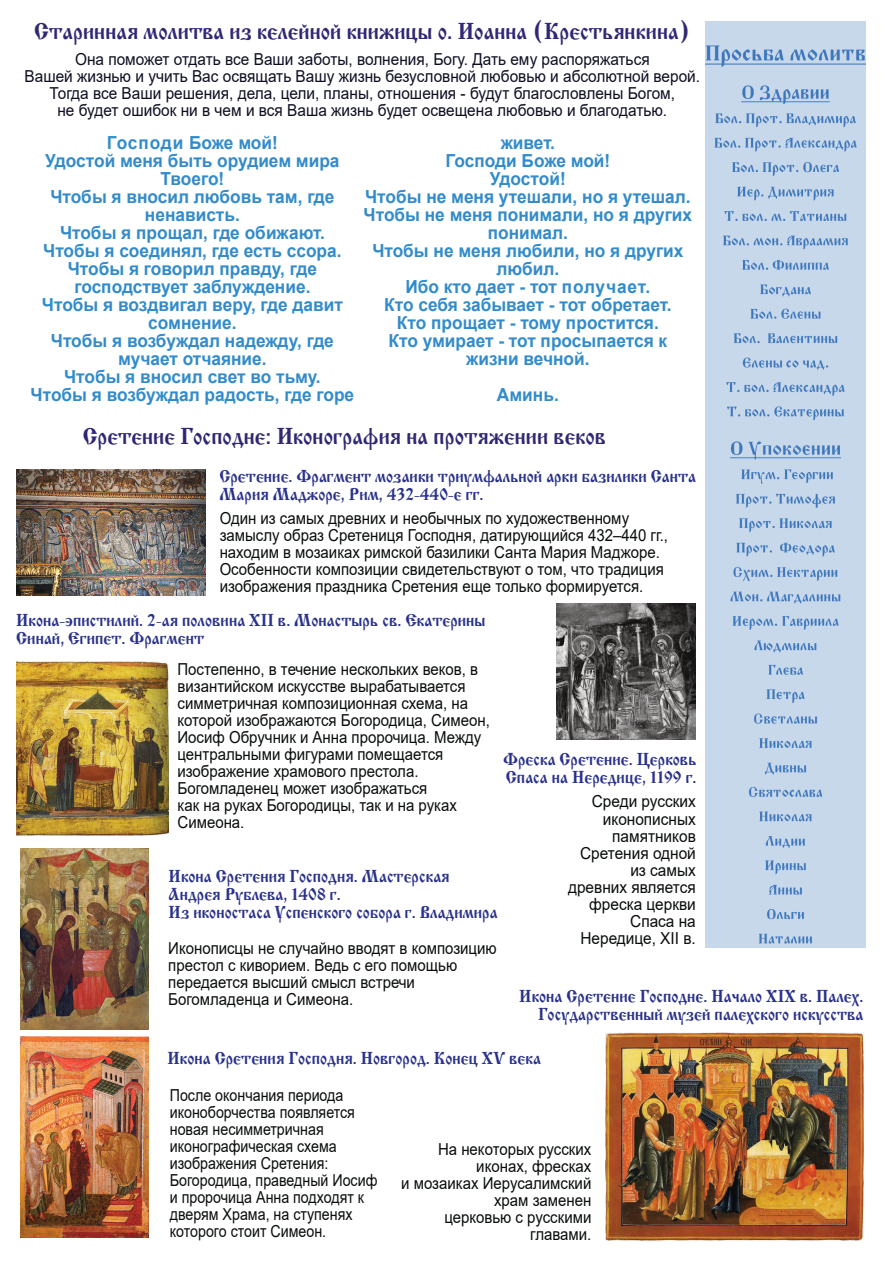
<style>
.page{position:relative;width:893px;height:1263px;background:#fff}
.page>*{position:absolute;margin:0;border:0;box-sizing:border-box;transform-origin:0 0}
.t1{font:700 24px "Cyrillic Old Editedbyme";color:#302775;scale:.93 1}
.t2{font:700 24px "Cyrillic Old Editedbyme";color:#2f2774;scale:.93 1}
.t3{font:700 18px/18px "Arial";color:#328bca;text-align:center;scale:.96 1}
.t4{font:700 18px/18px "Cyrillic Old Editedbyme";color:#2a318b;scale:.93 1}
.t5{font:16.5px/17.1px "Arial";color:#0a0d0d;scale:.91 1}
.t6{font:16.5px/17.1px "Arial";color:#0d0e21;text-align:center;scale:.93 1}
.t7{font:16.5px/17.1px "Arial";color:#0a0d0d;scale:.86 1}
.t8{font:16.5px/17.1px "Arial";color:#0a0d0d;text-align:right;scale:.93 1}
</style>
<div class="page">
<img style="left:17px;top:469px;width:189px;height:126px">
<img style="left:706px;top:22px;width:160px;height:926px">
<img style="left:605px;top:1032px;width:258px;height:208px">
<img style="left:17px;top:661px;width:151px;height:174px">
<img style="left:557px;top:603px;width:139px;height:136px">
<img style="left:21px;top:849px;width:128px;height:181px">
<img style="left:21px;top:1036px;width:128px;height:201px">
<h1 class="t1" style="left:34px;top:22px;width:707px">Старинная молитва из келейной книжицы о. Иоанна (Крестьянкина)</h1>
<p class="t6" style="left:25px;top:52px;width:728px">Она поможет отдать все Ваши заботы, волнения, Богу. Дать ему распоряжаться<br>Вашей жизнью и учить Вас освящать Вашу жизнь безусловной любовью и абсолютной верой.<br>Тогда все Ваши решения, дела, цели, планы, отношения - будут благословлены Богом,<br>не будет ошибок ни в чем и вся Ваша жизнь будет освещена любовью и благодатью.</p>
<p class="t3" style="left:31px;top:135px;width:339px">Господи Боже мой!<br>Удостой меня быть орудием мира<br>Твоего!<br>Чтобы я вносил любовь там, где ненависть.<br>Чтобы я прощал, где обижают.<br>Чтобы я соединял, где есть ссора.<br>Чтобы я говорил правду, где господствует заблуждение.<br>Чтобы я воздвигал веру, где давит сомнение.<br>Чтобы я возбуждал надежду, где мучает отчаяние.<br>Чтобы я вносил свет во тьму.<br>Чтобы я возбуждал радость, где горе</p>
<p class="t3" style="left:364px;top:135px;width:344px">живет.<br>Господи Боже мой!<br>Удостой!<br>Чтобы не меня утешали, но я утешал.<br>Чтобы не меня понимали, но я других понимал.<br>Чтобы не меня любили, но я других любил.<br>Ибо кто дает - тот получает.<br>Кто себя забывает - тот обретает.<br>Кто прощает - тому простится.<br>Кто умирает - тот просыпается к жизни вечной.</p>
<p class="t3" style="left:497px;top:387px;width:66px">Аминь.</p>
<h1 class="t2" style="left:83px;top:427px;width:564px">Сретение Господне: Иконография на протяжении веков</h1>
<p class="t4" style="left:219px;top:468px;width:514px">Cретение. Фрагмент мозаики триумфальной арки базилики Санта<br>Мария Маджоре, Рим, 432-440-е гг.</p>
<p class="t5" style="left:220px;top:511px;width:494px">Один из самых древних и необычных по художественному замыслу образ Сретениця Господня, датирующийся 432–440 гг., находим в мозаиках римской базилики Санта Мария Маджоре.<br>Особенности композиции свидетельствуют о том, что традиция изображения праздника Сретения еще только формируется.</p>
<p class="t4" style="left:16px;top:613px;width:506px">Икона-эпистилий. 2-ая половина XII в. Монастырь св. Екатерины<br>Синай, Египет. Фрагмент</p>
<p class="t5" style="left:178px;top:662px;width:345px">Постепенно, в течение нескольких веков, в византийском искусстве вырабатывается симметричная композиционная схема, на которой изображаются Богородица, Симеон, Иосиф Обручник и Анна пророчица. Между центральными фигурами помещается изображение храмового престола.<br>Богомладенец может изображаться<br>как на руках Богородицы, так и на руках Симеона.</p>
<p class="t4" style="left:503px;top:752px;width:210px">Фреска Сретение. Церковь<br>Спаса на Нередице, 1199 г.</p>
<p class="t8" style="left:568px;top:795px;width:139px">Среди русских иконописных памятников<br>Сретения одной из самых древних является фреска церкви<br>Спаса на<br>Нередице, XII в.</p>
<p class="t4" style="left:169px;top:869px;width:355px">Икона Сретения Господня. Мастерская<br>Андрея Рублева, 1408 г.<br>Из иконостаса Успенского собора г. Владимира</p>
<p class="t5" style="left:168px;top:941px;width:363px">Иконописцы не случайно вводят в композицию престол с киворием. Ведь с его помощью передается высший смысл встречи Богомладенца и Симеона.</p>
<p class="t4" style="left:519px;top:989px;width:371px;text-align:right">Икона Сретение Господне. Начало XIX в. Палех.<br>Государственный музей палехского искусства</p>
<p class="t4" style="left:168px;top:1051px;width:403px">Икона Сретения Господня. Новгород. Конец XV века</p>
<p class="t7" style="left:170px;top:1088px;width:243px">После окончания периода иконоборчества появляется новая несимметричная иконографическая схема изображения Сретения:<br>Богородица, праведный Иосиф и пророчица Анна подходят к дверям Храма, на ступенях которого стоит Симеон.</p>
<p class="t5" style="left:401px;top:1142px;width:210px;text-align:right">На некоторых русских иконах, фресках<br>и мозаиках Иерусалимский храм заменен<br>церковью с русскими главами.</p>
</div>
